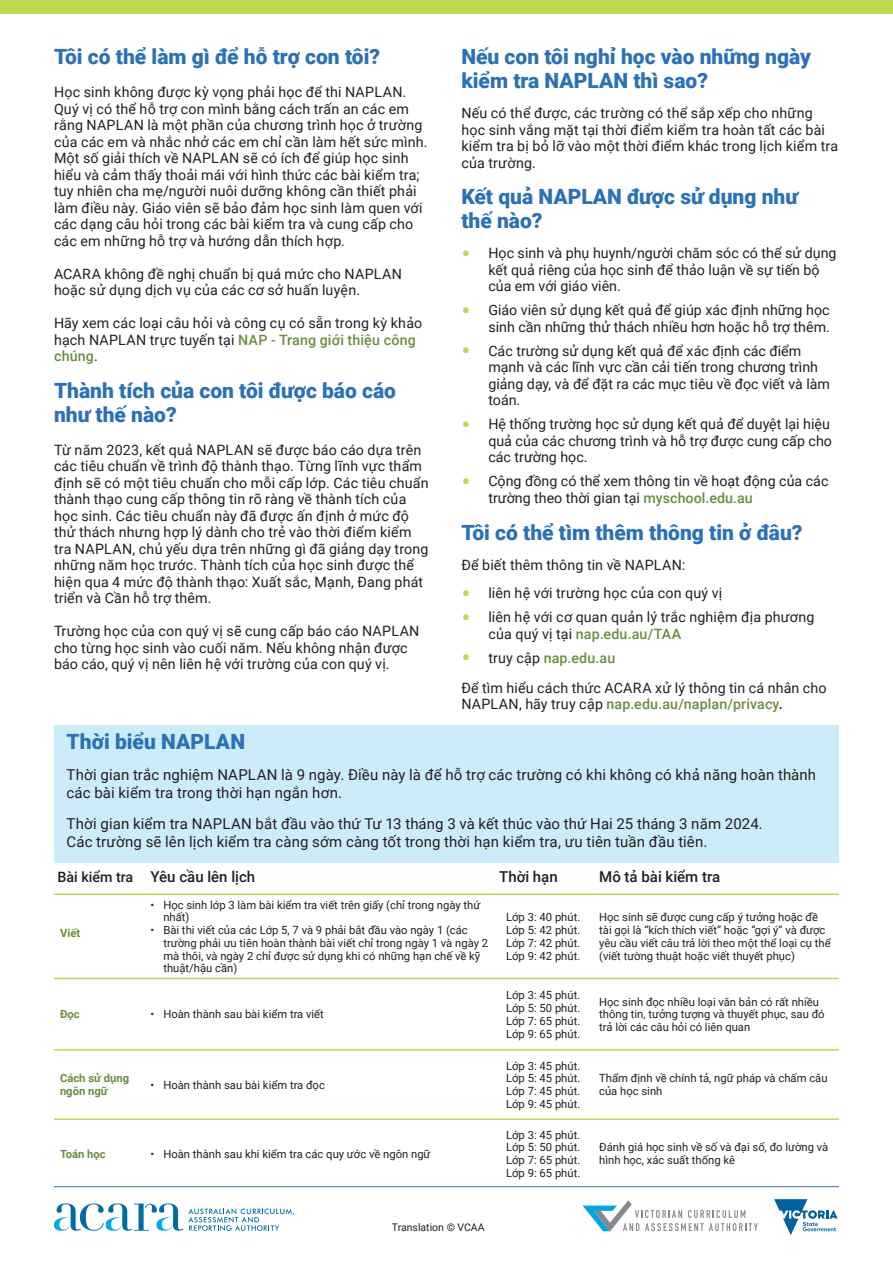
<style>
.page{position:relative;width:893px;height:1263px;background:#fff}
.page>*{position:absolute;margin:0;border:0;box-sizing:border-box;transform-origin:0 0}
.Paragraph_Style{font:27px "Roboto";color:#bfd854}
.Paragraph_Style-2{font:900 21px/24px "Roboto";color:#2a71b8}
.Paragraph_Style-3{font:15px/18px "Roboto";letter-spacing:.01em;color:#231f20}
.Heading{font:500 15px "Roboto";color:#231f20}
.Paragraph_Style-4{font:14.25px/16.5px "Roboto";letter-spacing:.01em;color:#231f20}
.Paragraph_Style-5{font:500 14.25px "Roboto";letter-spacing:.01em;color:#6d8d3b}
.Heading-2{font:500 14.25px "Roboto";color:#231f20}
.Heading-3{font:11.25px/12.8px "Roboto";color:#231f20}
.Heading-4{font:700 11.25px/12.8px "Roboto";color:#6d8d3b}
.Paragraph_Style-6{font:10.5px "Roboto";color:#231f20}
.s1{font-weight:500;color:#6d8d3b}
.s2{font-size:27px;color:#bfd854}
.s3{font-weight:400;color:#231f20}
.s4{font-weight:500}
</style>
<div class="page">
<div style="left:54px;top:725px;width:785px;height:138px;background:#cdecfa"></div>
<div style="left:0;top:0;width:893px;height:13px;background:#bfd854"></div>
<hr style="left:54px;top:893px;width:91px;height:2px;background:#bfd854">
<hr style="left:145px;top:893px;width:348px;height:2px;background:#bfd854">
<hr style="left:493px;top:893px;width:100px;height:2px;background:#bfd854">
<hr style="left:593px;top:893px;width:246px;height:2px;background:#bfd854">
<hr style="left:54px;top:978px;width:91px;height:1px;background:#bfd854">
<hr style="left:145px;top:978px;width:348px;height:1px;background:#bfd854">
<hr style="left:493px;top:978px;width:100px;height:1px;background:#bfd854">
<hr style="left:593px;top:978px;width:246px;height:1px;background:#bfd854">
<hr style="left:54px;top:1049px;width:91px;height:1px;background:#bfd854">
<hr style="left:145px;top:1049px;width:348px;height:1px;background:#bfd854">
<hr style="left:493px;top:1049px;width:100px;height:1px;background:#bfd854">
<hr style="left:593px;top:1049px;width:246px;height:1px;background:#bfd854">
<hr style="left:54px;top:1118px;width:91px;height:2px;background:#bfd854">
<hr style="left:145px;top:1118px;width:348px;height:2px;background:#bfd854">
<hr style="left:493px;top:1118px;width:100px;height:2px;background:#bfd854">
<hr style="left:593px;top:1118px;width:246px;height:2px;background:#bfd854">
<svg style="left:54px;top:1203px;width:240px;height:28px"></svg>
<hr style="left:54px;top:1186px;width:785px;height:1px;background:#2a71b8">
<svg style="left:583px;top:1200px;width:175px;height:31px"></svg>
<svg style="left:774px;top:1199px;width:64px;height:36px"></svg>
<p class="Paragraph_Style-2" style="left:54px;top:44px;width:328px">Tôi có thể làm gì để hỗ trợ con tôi?</p>
<p class="Paragraph_Style-4" style="left:54px;top:83px;width:354px">Học sinh không được kỳ vọng phải học để thi NAPLAN.</p>
<p class="Paragraph_Style-4" style="left:54px;top:100px;width:375px">Quý vị có thể hỗ trợ con mình bằng cách trấn an các em rằng NAPLAN là một phần của chương trình học ở trường của các em và nhắc nhở các em chỉ cần làm hết sức mình.<br>Một số giải thích về NAPLAN sẽ có ích để giúp học sinh hiểu và cảm thấy thoải mái với hình thức các bài kiểm tra; tuy nhiên cha mẹ/người nuôi dưỡng không cần thiết phải làm điều này. Giáo viên sẽ bảo đảm học sinh làm quen với các dạng câu hỏi trong các bài kiểm tra và cung cấp cho các em những hỗ trợ và hướng dẫn thích hợp.</p>
<p class="Paragraph_Style-4" style="left:54px;top:265px;width:349px">ACARA không đề nghị chuẩn bị quá mức cho NAPLAN hoặc sử dụng dịch vụ của các cơ sở huấn luyện.</p>
<p class="Paragraph_Style-4" style="left:54px;top:314px;width:370px">Hãy xem các loại câu hỏi và công cụ có sẵn trong kỳ khảo hạch NAPLAN trực tuyến tại <span class="s1">NAP - Trang giới thiệu công chúng</span>.</p>
<p class="Paragraph_Style-2" style="left:54px;top:378px;width:344px">Thành tích của con tôi được báo cáo như thế nào?</p>
<p class="Paragraph_Style-4" style="left:54px;top:441px;width:376px">Từ năm 2023, kết quả NAPLAN sẽ được báo cáo dựa trên các tiêu chuẩn về trình độ thành thạo. Từng lĩnh vực thẩm định sẽ có một tiêu chuẩn cho mỗi cấp lớp. Các tiêu chuẩn thành thạo cung cấp thông tin rõ ràng về thành tích của học sinh. Các tiêu chuẩn này đã được ấn định ở mức độ thử thách nhưng hợp lý dành cho trẻ vào thời điểm kiểm tra NAPLAN, chủ yếu dựa trên những gì đã giảng dạy trong những năm học trước. Thành tích của học sinh được thể hiện qua 4 mức độ thành thạo: Xuất sắc, Mạnh, Đang phát triển và Cần hỗ trợ thêm.</p>
<p class="Paragraph_Style-4" style="left:54px;top:622px;width:367px">Trường học của con quý vị sẽ cung cấp báo cáo NAPLAN cho từng học sinh vào cuối năm. Nếu không nhận được báo cáo, quý vị nên liên hệ với trường của con quý vị.</p>
<p class="Paragraph_Style-2" style="left:461px;top:44px;width:351px">Nếu con tôi nghỉ học vào những ngày kiểm tra NAPLAN thì sao?</p>
<p class="Paragraph_Style-4" style="left:461px;top:104px;width:378px">Nếu có thể được, các trường có thể sắp xếp cho những học sinh vắng mặt tại thời điểm kiểm tra hoàn tất các bài kiểm tra bị bỏ lỡ vào một thời điểm khác trong lịch kiểm tra của trường.</p>
<p class="Paragraph_Style-2" style="left:461px;top:184px;width:338px">Kết quả NAPLAN được sử dụng như thế nào?</p>
<p class="Paragraph_Style-4" style="left:488px;top:244px;width:350px;text-indent:-27px"><span class="s2">•</span> Học sinh và phụ huynh/người chăm sóc có thể sử dụng kết quả riêng của học sinh để thảo luận về sự tiến bộ của em với giáo viên.</p>
<p class="Paragraph_Style-4" style="left:461px;top:301px;width:370px;text-align:right"><span class="s2">•</span> Giáo viên sử dụng kết quả để giúp xác định những học sinh cần những thử thách nhiều hơn hoặc hỗ trợ thêm.</p>
<p class="Paragraph_Style-4" style="left:488px;top:342px;width:343px;text-indent:-27px"><span class="s2">•</span> Các trường sử dụng kết quả để xác định các điểm mạnh và các lĩnh vực cần cải tiến trong chương trình giảng dạy, và để đặt ra các mục tiêu về đọc viết và làm toán.</p>
<p class="Paragraph_Style-4" style="left:488px;top:415px;width:345px;text-indent:-27px"><span class="s2">•</span> Hệ thống trường học sử dụng kết quả để duyệt lại hiệu quả của các chương trình và hỗ trợ được cung cấp cho các trường học.</p>
<p class="Paragraph_Style-4" style="left:488px;top:472px;width:342px;text-indent:-27px"><span class="s2">•</span> Cộng đồng có thể xem thông tin về hoạt động của các trường theo thời gian tại <span class="s1">myschool.edu.au</span></p>
<p class="Paragraph_Style-2" style="left:461px;top:519px;width:343px">Tôi có thể tìm thêm thông tin ở đâu?</p>
<p class="Paragraph_Style-4" style="left:461px;top:556px;width:226px">Để biết thêm thông tin về NAPLAN:</p>
<p class="Paragraph_Style-4" style="left:488px;top:584px;width:235px">liên hệ với trường học của con quý vị</p>
<p class="Paragraph_Style-4" style="left:488px;top:608px;width:328px">liên hệ với cơ quan quản lý trắc nghiệm địa phương của quý vị tại <span class="s1">nap.edu.au/TAA</span></p>
<p class="Paragraph_Style-5" style="left:488px;top:648px;width:128px"><span class="s3">truy cập</span> nap.edu.au</p>
<p class="Paragraph_Style-4" style="left:461px;top:679px;width:367px">Để tìm hiểu cách thức ACARA xử lý thông tin cá nhân cho<br>NAPLAN, hãy truy cập <span class="s1">nap.edu.au/naplan/privacy</span><span class="s4">.</span></p>
<p class="Paragraph_Style" style="left:461px;top:574px;width:11px">•</p>
<p class="Paragraph_Style" style="left:461px;top:598px;width:11px">•</p>
<p class="Paragraph_Style" style="left:461px;top:639px;width:11px">•</p>
<p class="Paragraph_Style-2" style="left:67px;top:729px;width:180px">Thời biểu NAPLAN</p>
<p class="Paragraph_Style-3" style="left:67px;top:765px;width:751px">Thời gian trắc nghiệm NAPLAN là 9 ngày. Điều này là để hỗ trợ các trường có khi không có khả năng hoàn thành các bài kiểm tra trong thời hạn ngắn hơn.</p>
<p class="Paragraph_Style-3" style="left:67px;top:814px;width:698px">Thời gian kiểm tra NAPLAN bắt đầu vào thứ Tư 13 tháng 3 và kết thúc vào thứ Hai 25 tháng 3 năm 2024.<br>Các trường sẽ lên lịch kiểm tra càng sớm càng tốt trong thời hạn kiểm tra, ưu tiên tuần đầu tiên.</p>
<p class="Heading-2" style="left:58px;top:866px;width:77px">Bài kiểm tra</p>
<p class="Heading" style="left:151px;top:866px;width:106px">Yêu cầu lên lịch</p>
<p class="Heading" style="left:499px;top:866px;width:60px">Thời hạn</p>
<p class="Heading" style="left:599px;top:866px;width:123px">Mô tả bài kiểm tra</p>
<p class="Heading-4" style="left:60px;top:926px;width:22px">Viết</p>
<p class="Heading-3" style="left:163px;top:898px;width:319px;text-indent:-13px">• Học sinh lớp 3 làm bài kiểm tra viết trên giấy (chỉ trong ngày thứ nhất)</p>
<p class="Heading-3" style="left:163px;top:923px;width:326px;text-indent:-13px">• Bài thi viết của các Lớp 5, 7 và 9 phải bắt đầu vào ngày 1 (các trường phải ưu tiên hoàn thành bài viết chỉ trong ngày 1 và ngày 2 mà thôi, và ngày 2 chỉ được sử dụng khi có những hạn chế về kỹ thuật/hậu cần)</p>
<p class="Heading-4" style="left:60px;top:1007px;width:21px">Đọc</p>
<p class="Heading-3" style="left:151px;top:1007px;width:175px">• Hoàn thành sau bài kiểm tra viết</p>
<p class="Heading-4" style="left:60px;top:1071px;width:71px">Cách sử dụng ngôn ngữ</p>
<p class="Heading-3" style="left:151px;top:1078px;width:176px">• Hoàn thành sau bài kiểm tra đọc</p>
<p class="Heading-4" style="left:60px;top:1147px;width:47px">Toán học</p>
<p class="Heading-3" style="left:151px;top:1147px;width:282px">• Hoàn thành sau khi kiểm tra các quy ước về ngôn ngữ</p>
<p class="Paragraph_Style-6" style="left:392px;top:1220px;width:94px">Translation © VCAA</p>
<p class="Heading-3" style="left:506px;top:911px;width:76px">Lớp 3: 40 phút.</p>
<p class="Heading-3" style="left:506px;top:923px;width:76px">Lớp 5: 42 phút.</p>
<p class="Heading-3" style="left:506px;top:936px;width:76px">Lớp 7: 42 phút.</p>
<p class="Heading-3" style="left:506px;top:949px;width:76px">Lớp 9: 42 phút.</p>
<p class="Heading-3" style="left:506px;top:988px;width:76px">Lớp 3: 45 phút.</p>
<p class="Heading-3" style="left:506px;top:1001px;width:76px">Lớp 5: 50 phút.</p>
<p class="Heading-3" style="left:506px;top:1014px;width:76px">Lớp 7: 65 phút.</p>
<p class="Heading-3" style="left:506px;top:1027px;width:76px">Lớp 9: 65 phút.</p>
<p class="Heading-3" style="left:506px;top:1059px;width:76px">Lớp 3: 45 phút.</p>
<p class="Heading-3" style="left:506px;top:1071px;width:76px">Lớp 5: 45 phút.</p>
<p class="Heading-3" style="left:506px;top:1084px;width:76px">Lớp 7: 45 phút.</p>
<p class="Heading-3" style="left:506px;top:1097px;width:76px">Lớp 9: 45 phút.</p>
<p class="Heading-3" style="left:506px;top:1128px;width:76px">Lớp 3: 45 phút.</p>
<p class="Heading-3" style="left:506px;top:1141px;width:76px">Lớp 5: 50 phút.</p>
<p class="Heading-3" style="left:506px;top:1153px;width:76px">Lớp 7: 65 phút.</p>
<p class="Heading-3" style="left:506px;top:1166px;width:76px">Lớp 9: 65 phút.</p>
<p class="Heading-3" style="left:599px;top:911px;width:233px">Học sinh sẽ được cung cấp ý tưởng hoặc đề tài gọi là “kích thích viết” hoặc “gợi ý” và được yêu cầu viết câu trả lời theo một thể loại cụ thể (viết tường thuật hoặc viết thuyết phục)</p>
<p class="Heading-3" style="left:599px;top:995px;width:227px">Học sinh đọc nhiều loại văn bản có rất nhiều thông tin, tưởng tượng và thuyết phục, sau đó trả lời các câu hỏi có liên quan</p>
<p class="Heading-3" style="left:599px;top:1071px;width:230px">Thẩm định về chính tả, ngữ pháp và chấm câu của học sinh</p>
<p class="Heading-3" style="left:599px;top:1141px;width:231px">Đánh giá học sinh về số và đại số, đo lường và hình học, xác suất thống kê</p>
</div>
